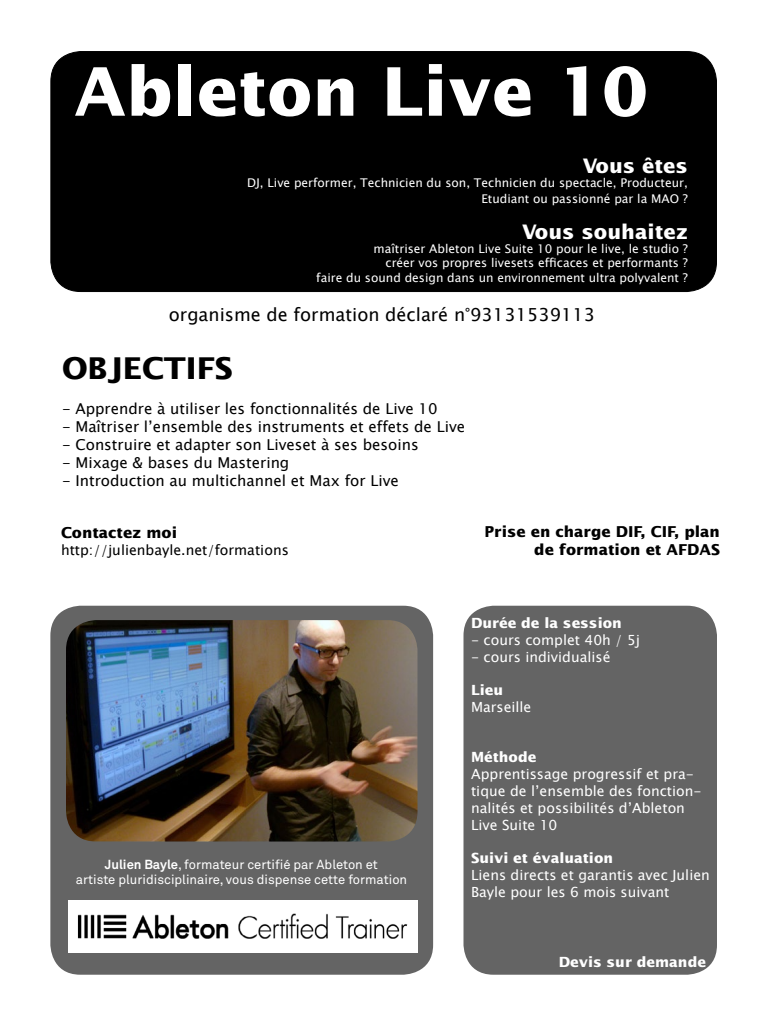
<style>
.page{position:relative;width:768px;height:1024px;background:#fff}
.page>*{position:absolute;margin:0;border:0;box-sizing:border-box;transform-origin:0 0}
.t1{font:700 67px "Lucida Sans";color:#fff}
.t2{font:700 30px "Lucida Sans";color:#000}
.t3{font:700 20px "Lucida Sans";color:#fff}
.t4{font:18px "Lucida Sans Unicode";color:#000}
.t5{font:15px "Lucida Sans Unicode";color:#000}
.t6{font:700 15px/18px "Lucida Sans";color:#000;text-align:right}
.t7{font:14px/16.8px "Lucida Sans Unicode";color:#fff}
.t8{font:700 14px "Lucida Sans";color:#fff}
.t9{font:14px "Lucida Sans Unicode";color:#000}
.t10{font:13px/15.6px "Akkurat Pro";color:#fff;text-align:center}
.t11{font:12px/14.4px "Lucida Sans Unicode";color:#fff;text-align:right}
.s1{font-weight:700}
</style>
<div class="page">
<div style="left:50px;top:606px;width:383px;height:369px;background:#646464;border-radius:30px"></div>
<div style="left:51px;top:52px;width:665px;height:240px;background:#000;border-radius:30px"></div>
<div style="left:50px;top:51px;width:667px;height:241px;border:1px solid #000;border-radius:30px"></div>
<div style="left:464px;top:606px;width:253px;height:369px;background:#646464;border-radius:30px"></div>
<img style="left:66px;top:620px;width:352px;height:222px">
<img style="left:68px;top:900px;width:350px;height:52px">
<h1 class="t1" style="left:74px;top:54px;width:575px">Ableton Live 10</h1>
<h3 class="t3" style="left:583px;top:154px;width:107px">Vous êtes</h3>
<p class="t11" style="left:247px;top:175px;width:442px;line-height:15.6px">DJ, Live performer, Technicien du son, Technicien du spectacle, Producteur,<br>Etudiant ou passionné par la MAO ?</p>
<h3 class="t3" style="left:522px;top:220px;width:167px">Vous souhaitez</h3>
<p class="t11" style="left:316px;top:242px;width:373px">maîtriser Ableton Live Suite 10 pour le live, le studio ?<br>créer vos propres livesets efficaces et performants ?<br>faire du sound design dans un environnement ultra polyvalent ?</p>
<h3 class="t4" style="left:169px;top:301px;width:428px">organisme de formation déclaré n°93131539113</h3>
<h2 class="t2" style="left:62px;top:352px;width:172px">OBJECTIFS</h2>
<p class="t5" style="left:62px;top:398px;width:377px">- Apprendre à utiliser les fonctionnalités de Live 10</p>
<p class="t5" style="left:62px;top:416px;width:405px">- Maîtriser l’ensemble des instruments et effets de Live</p>
<p class="t5" style="left:62px;top:434px;width:358px">- Construire et adapter son Liveset à ses besoins</p>
<p class="t5" style="left:62px;top:452px;width:229px">- Mixage &amp; bases du Mastering</p>
<p class="t5" style="left:62px;top:470px;width:338px">- Introduction au multichannel et Max for Live</p>
<p class="t6" style="left:61px;top:524px;width:118px">Contactez moi</p>
<p class="t9" style="left:61px;top:539px;width:230px">http://julienbayle.net/formations</p>
<p class="t6" style="left:484px;top:522px;width:237px">Prise en charge DIF, CIF, plan de formation et AFDAS</p>
<p class="t10" style="left:76px;top:857px;width:333px"><span class="s1">Julien Bayle</span>, formateur certifié par Ableton et<br>artiste pluridisciplinaire, vous dispense cette formation</p>
<p class="t8" style="left:471px;top:615px;width:152px">Durée de la session</p>
<p class="t7" style="left:471px;top:632px;width:171px">- cours complet 40h / 5j</p>
<p class="t7" style="left:471px;top:649px;width:141px">- cours individualisé</p>
<p class="t8" style="left:471px;top:682px;width:34px">Lieu</p>
<p class="t7" style="left:471px;top:699px;width:62px">Marseille</p>
<p class="t8" style="left:471px;top:750px;width:67px">Méthode</p>
<p class="t7" style="left:471px;top:766px;width:232px">Apprentissage progressif et pra&shy;tique de l’ensemble des fonction&shy;nalités et possibilités d’Ableton<br>Live Suite 10</p>
<p class="t8" style="left:471px;top:850px;width:144px">Suivi et évaluation</p>
<p class="t7" style="left:471px;top:867px;width:240px">Liens directs et garantis avec Julien<br>Bayle pour les 6 mois suivant</p>
<p class="t8" style="left:559px;top:954px;width:149px">Devis sur demande</p>
</div>
